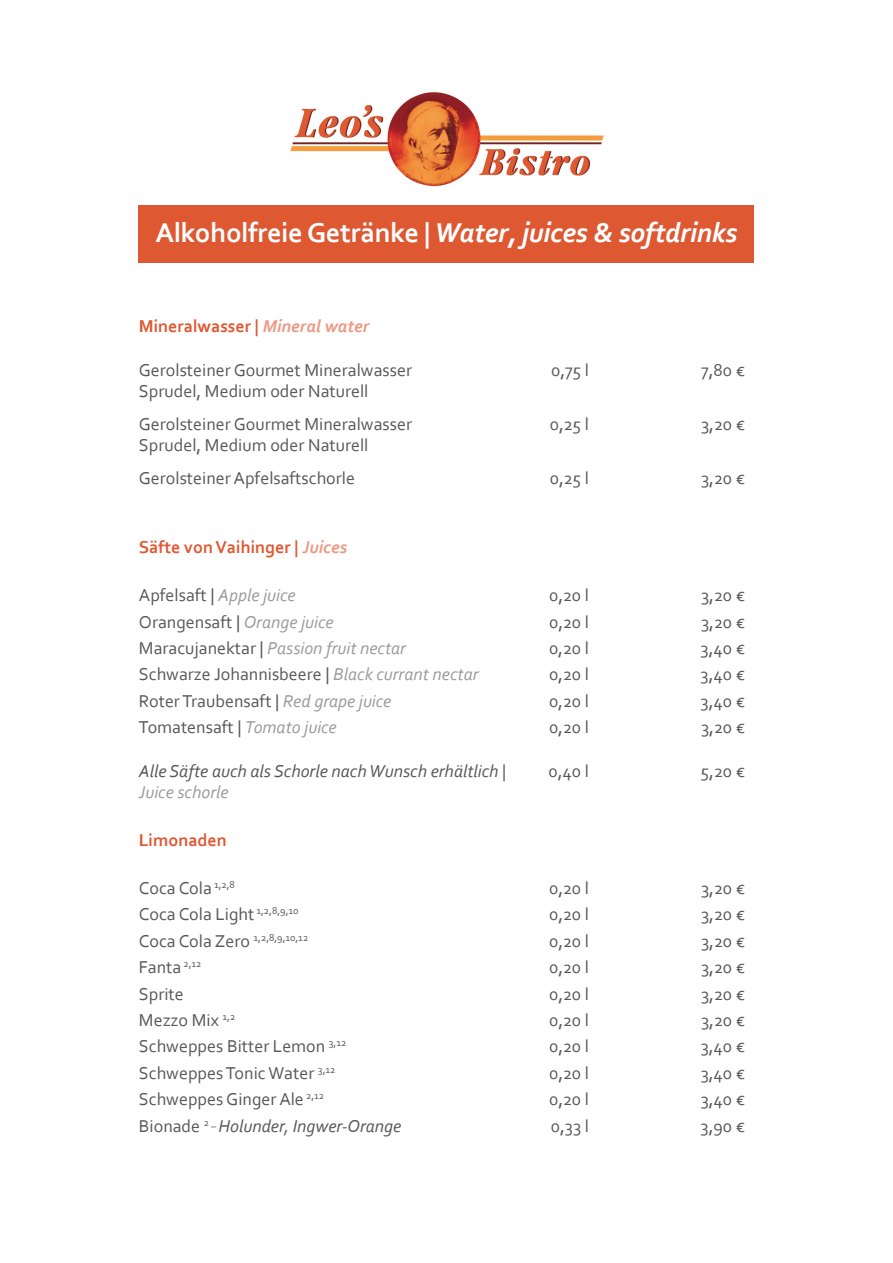
<style>
.page{position:relative;width:893px;height:1263px;background:#fff}
.page>*{position:absolute;margin:0;border:0;box-sizing:border-box;transform-origin:0 0}
.t1{font:italic 700 28.5px "Corbel";letter-spacing:-.01em;color:#fff}
.t2{font:18px/32.5px "Corbel";color:#58585a}
.t3{font:italic 18px "Corbel";color:#58585a}
.t4{font:700 18px "Corbel";color:#de5832}
.t5{font:italic 18px "Corbel";color:#9b9b9c}
.t6{font:10.5px "Corbel";color:#58585a}
.s1{font-style:normal}
.s2{font-style:italic;color:#eb9b84}
.s3{font-style:italic;color:#9b9b9c}
.s4{font-style:normal;color:#58585a}
.s5{font-size:18px}
</style>
<div class="page">
<img style="left:290px;top:92px;width:314px;height:95px">
<div style="left:139px;top:206px;width:615px;height:57px;background:#de5832"></div>
<h1 class="t1" style="left:156px;top:215px;width:583px"><span class="s1">Alkoholfreie Getränke |</span> Water, juices &amp; softdrinks</h1>
<p class="t4" style="left:139px;top:315px;width:232px">Mineralwasser | <span class="s2">Mineral water</span></p>
<p class="t2" style="left:139px;top:353px;width:275px">Gerolsteiner Gourmet Mineralwasser</p>
<p class="t2" style="left:551px;top:353px;width:39px">0,75 l</p>
<p class="t2" style="left:701px;top:353px;width:45px">7,80 €</p>
<p class="t2" style="left:139px;top:374px;width:275px">Sprudel, Medium oder Naturell<br>Gerolsteiner Gourmet Mineralwasser</p>
<p class="t2" style="left:550px;top:407px;width:41px">0,25 l</p>
<p class="t2" style="left:701px;top:407px;width:45px">3,20 €</p>
<p class="t2" style="left:139px;top:429px;width:231px">Sprudel, Medium oder Naturell<br>Gerolsteiner Apfelsaftschorle</p>
<p class="t2" style="left:550px;top:461px;width:41px">0,25 l</p>
<p class="t2" style="left:701px;top:461px;width:45px">3,20 €</p>
<p class="t4" style="left:139px;top:536px;width:210px">Säfte von Vaihinger | <span class="s2">Juices</span></p>
<p class="t2" style="left:139px;top:579px;width:158px">Apfelsaft | <span class="s3">Apple juice</span></p>
<p class="t2" style="left:549px;top:579px;width:41px">0,20 l</p>
<p class="t2" style="left:701px;top:579px;width:45px">3,20 €</p>
<p class="t2" style="left:139px;top:605px;width:196px">Orangensaft | <span class="s3">Orange juice</span></p>
<p class="t2" style="left:549px;top:605px;width:41px">0,20 l</p>
<p class="t2" style="left:701px;top:605px;width:45px">3,20 €</p>
<p class="t5" style="left:139px;top:637px;width:269px"><span class="s4">Maracujanektar |</span> Passion fruit nectar</p>
<p class="t2" style="left:549px;top:631px;width:41px">0,20 l</p>
<p class="t2" style="left:701px;top:631px;width:46px">3,40 €</p>
<p class="t2" style="left:139px;top:658px;width:341px">Schwarze Johannisbeere | <span class="s3">Black currant nectar</span></p>
<p class="t2" style="left:549px;top:658px;width:41px">0,20 l</p>
<p class="t2" style="left:701px;top:658px;width:46px">3,40 €</p>
<p class="t2" style="left:139px;top:684px;width:254px">Roter Traubensaft | <span class="s3">Red grape juice</span></p>
<p class="t2" style="left:549px;top:684px;width:41px">0,20 l</p>
<p class="t2" style="left:701px;top:684px;width:46px">3,40 €</p>
<p class="t2" style="left:139px;top:711px;width:199px">Tomatensaft | <span class="s3">Tomato juice</span></p>
<p class="t2" style="left:549px;top:711px;width:41px">0,20 l</p>
<p class="t2" style="left:701px;top:711px;width:45px">3,20 €</p>
<p class="t3" style="left:139px;top:759px;width:369px">Alle Säfte auch als Schorle nach Wunsch erhältlich |</p>
<p class="t2" style="left:549px;top:754px;width:42px">0,40 l</p>
<p class="t2" style="left:701px;top:754px;width:46px">5,20 €</p>
<p class="t5" style="left:139px;top:781px;width:91px">Juice schorle</p>
<p class="t4" style="left:139px;top:829px;width:90px">Limonaden</p>
<p class="t2" style="left:139px;top:871px;width:98px">Coca Cola <sup>1,2,8</sup></p>
<p class="t2" style="left:549px;top:871px;width:41px">0,20 l</p>
<p class="t2" style="left:701px;top:871px;width:45px">3,20 €</p>
<p class="t2" style="left:139px;top:898px;width:161px">Coca Cola Light <sup>1,2,8,9,10</sup></p>
<p class="t2" style="left:549px;top:898px;width:41px">0,20 l</p>
<p class="t2" style="left:701px;top:898px;width:45px">3,20 €</p>
<p class="t6" style="left:139px;top:931px;width:171px"><span class="s5">Coca Cola Zero</span> 1,2,8,9,10,12</p>
<p class="t2" style="left:549px;top:924px;width:41px">0,20 l</p>
<p class="t2" style="left:701px;top:924px;width:45px">3,20 €</p>
<p class="t2" style="left:139px;top:950px;width:64px">Fanta <sup>2,12</sup></p>
<p class="t2" style="left:549px;top:950px;width:41px">0,20 l</p>
<p class="t2" style="left:701px;top:950px;width:45px">3,20 €</p>
<p class="t2" style="left:139px;top:977px;width:46px">Sprite</p>
<p class="t2" style="left:549px;top:977px;width:41px">0,20 l</p>
<p class="t2" style="left:701px;top:977px;width:45px">3,20 €</p>
<p class="t2" style="left:139px;top:1003px;width:98px">Mezzo Mix <sup>1,2</sup></p>
<p class="t2" style="left:549px;top:1003px;width:41px">0,20 l</p>
<p class="t2" style="left:701px;top:1003px;width:45px">3,20 €</p>
<p class="t2" style="left:139px;top:1030px;width:209px">Schweppes Bitter Lemon <sup>3,12</sup></p>
<p class="t2" style="left:549px;top:1030px;width:41px">0,20 l</p>
<p class="t2" style="left:701px;top:1030px;width:46px">3,40 €</p>
<p class="t2" style="left:139px;top:1056px;width:198px">Schweppes Tonic Water <sup>3,12</sup></p>
<p class="t2" style="left:549px;top:1056px;width:41px">0,20 l</p>
<p class="t2" style="left:701px;top:1056px;width:46px">3,40 €</p>
<p class="t2" style="left:139px;top:1082px;width:187px">Schweppes Ginger Ale <sup>2,12</sup></p>
<p class="t2" style="left:549px;top:1082px;width:41px">0,20 l</p>
<p class="t2" style="left:701px;top:1082px;width:46px">3,40 €</p>
<p class="t3" style="left:139px;top:1114px;width:264px"><span class="s1">Bionade</span> <sup>2</sup> <sup>_</sup> Holunder, Ingwer-Orange</p>
<p class="t2" style="left:551px;top:1109px;width:40px">0,33 l</p>
<p class="t2" style="left:700px;top:1109px;width:46px">3,90 €</p>
</div>
